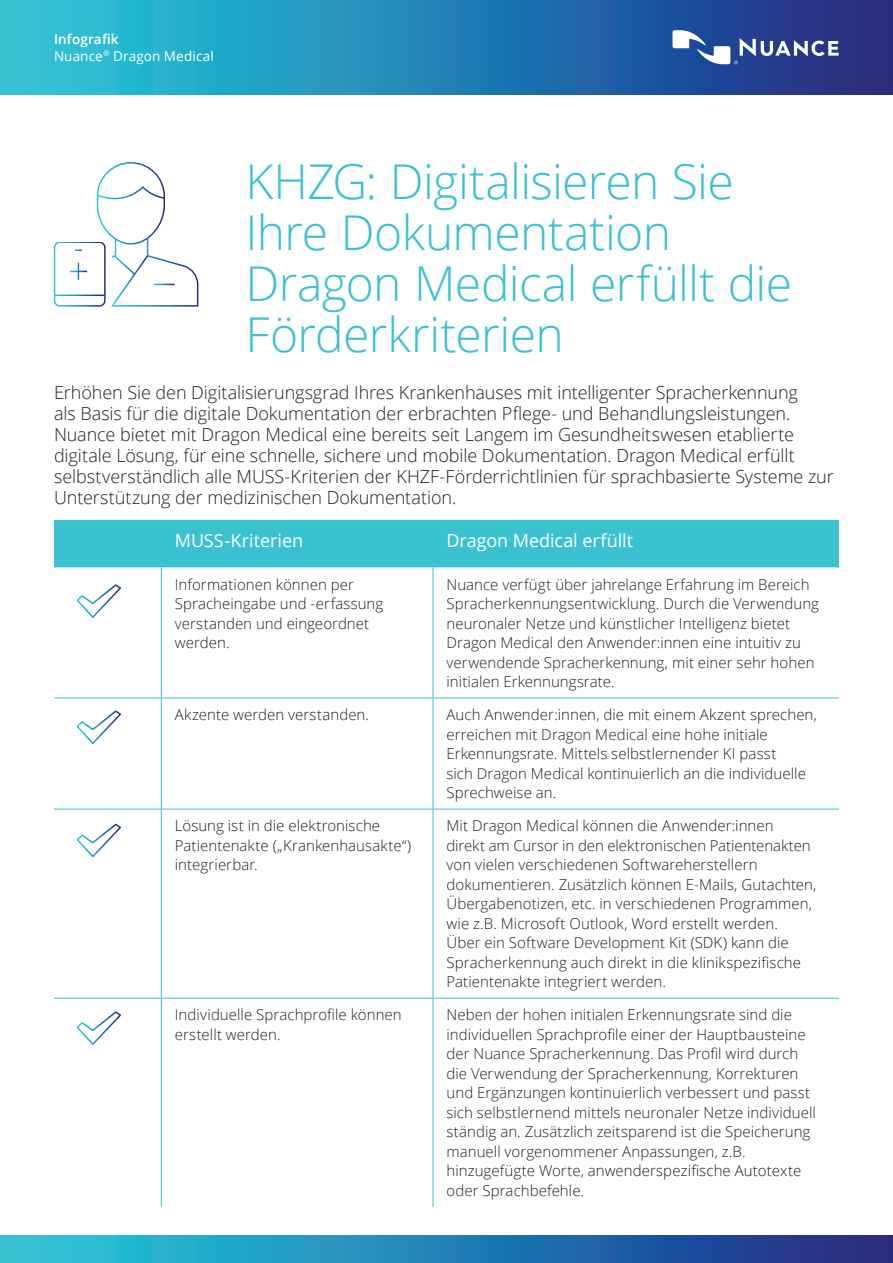
<style>
.page{position:relative;width:893px;height:1263px;background:#fff}
.page>*{position:absolute;margin:0;border:0;box-sizing:border-box;transform-origin:0 0}
.t1{font:300 48px/51px "Open Sans";letter-spacing:-.015em;color:#3ac1d2}
.t2{font:300 18px/21px "Open Sans";letter-spacing:-.005em;color:#231f20}
.t3{font:18px "Open Sans";letter-spacing:-.005em;color:#fff}
.t4{font:300 15px/19.5px "Open Sans";letter-spacing:.005em;color:#231f20}
.t5{font:13.5px/16.5px "Open Sans";letter-spacing:.01em;color:#fff}
.s1{font-weight:600}
</style>
<div class="page">
<svg style="left:0;top:0;width:893px;height:94px;background:#2481b3"></svg>
<svg style="left:672px;top:30px;width:167px;height:34px"></svg>
<svg style="left:0;top:1236px;width:893px;height:27px;background:#247db1"></svg>
<div style="left:54px;top:520px;width:785px;height:47px;background:#3ac1d2"></div>
<hr style="left:161px;top:567px;width:1px;height:131px;background:#3ac1d2">
<hr style="left:161px;top:698px;width:1px;height:111px;background:#3ac1d2">
<hr style="left:161px;top:809px;width:1px;height:189px;background:#3ac1d2">
<hr style="left:161px;top:998px;width:1px;height:209px;background:#3ac1d2">
<hr style="left:433px;top:567px;width:1px;height:131px;background:#3ac1d2">
<hr style="left:433px;top:698px;width:1px;height:111px;background:#3ac1d2">
<hr style="left:433px;top:809px;width:1px;height:189px;background:#3ac1d2">
<hr style="left:433px;top:998px;width:1px;height:209px;background:#3ac1d2">
<hr style="left:54px;top:698px;width:107px;height:1px;background:#3ac1d2">
<hr style="left:54px;top:809px;width:107px;height:1px;background:#3ac1d2">
<hr style="left:54px;top:998px;width:107px;height:1px;background:#3ac1d2">
<hr style="left:161px;top:698px;width:272px;height:1px;background:#3ac1d2">
<hr style="left:161px;top:809px;width:272px;height:1px;background:#3ac1d2">
<hr style="left:161px;top:998px;width:272px;height:1px;background:#3ac1d2">
<hr style="left:433px;top:698px;width:406px;height:1px;background:#3ac1d2">
<hr style="left:433px;top:809px;width:406px;height:1px;background:#3ac1d2">
<hr style="left:433px;top:998px;width:406px;height:1px;background:#3ac1d2">
<svg style="left:76px;top:584px;width:45px;height:34px"></svg>
<svg style="left:76px;top:823px;width:45px;height:35px"></svg>
<svg style="left:76px;top:1011px;width:45px;height:34px"></svg>
<svg style="left:76px;top:710px;width:45px;height:34px"></svg>
<svg style="left:53px;top:162px;width:146px;height:145px"></svg>
<p class="t5" style="left:54px;top:31px;width:161px"><span class="s1">Infografik<br></span>Nuance<sup>®</sup> Dragon Medical</p>
<h1 class="t1" style="left:245px;top:155px;width:548px">KHZG: Digitalisieren Sie<br>Ihre Dokumentation<br>Dragon Medical erfüllt die<br>Förderkriterien</h1>
<p class="t2" style="left:54px;top:381px;width:781px">Erhöhen Sie den Digitalisierungsgrad Ihres Krankenhauses mit intelligenter Spracherkennung<br>als Basis für die digitale Dokumentation der erbrachten Pflege- und Behandlungsleistungen.<br>Nuance bietet mit Dragon Medical eine bereits seit Langem im Gesundheitswesen etablierte digitale Lösung, für eine schnelle, sichere und mobile Dokumentation. Dragon Medical erfüllt selbstverständlich alle MUSS-Kriterien der KHZF-Förderrichtlinien für sprachbasierte Systeme zur Unterstützung der medizinischen Dokumentation.</p>
<p class="t3" style="left:175px;top:528px;width:130px">MUSS-Kriterien</p>
<p class="t3" style="left:446px;top:528px;width:188px">Dragon Medical erfüllt</p>
<p class="t4" style="left:175px;top:574px;width:210px">Informationen können per<br>Spracheingabe und -erfassung verstanden und eingeordnet werden.</p>
<p class="t4" style="left:446px;top:574px;width:374px">Nuance verfügt über jahrelange Erfahrung im Bereich Spracherkennungsentwicklung. Durch die Verwendung neuronaler Netze und künstlicher Intelligenz bietet Dragon Medical den Anwender:innen eine intuitiv zu verwendende Spracherkennung, mit einer sehr hohen initialen Erkennungsrate.</p>
<p class="t4" style="left:175px;top:705px;width:196px">Akzente werden verstanden.</p>
<p class="t4" style="left:446px;top:705px;width:372px">Auch Anwender:innen, die mit einem Akzent sprechen, erreichen mit Dragon Medical eine hohe initiale Erkennungsrate. Mittels selbstlernender KI passt<br>sich Dragon Medical kontinuierlich an die individuelle Sprechweise an.</p>
<p class="t4" style="left:175px;top:816px;width:238px">Lösung ist in die elektronische<br>Patientenakte („Krankenhausakte“) integrierbar.</p>
<p class="t4" style="left:446px;top:816px;width:371px">Mit Dragon Medical können die Anwender:innen<br>direkt am Cursor in den elektronischen Patientenakten von vielen verschiedenen Softwareherstellern dokumentieren. Zusätzlich können E-Mails, Gutachten, Übergabenotizen, etc. in verschiedenen Programmen, wie z.B. Microsoft Outlook, Word erstellt werden.<br>Über ein Software Development Kit (SDK) kann die Spracherkennung auch direkt in die klinikspezifische Patientenakte integriert werden.</p>
<p class="t4" style="left:175px;top:1005px;width:228px">Individuelle Sprachprofile können erstellt werden.</p>
<p class="t4" style="left:446px;top:1005px;width:371px">Neben der hohen initialen Erkennungsrate sind die individuellen Sprachprofile einer der Hauptbausteine der Nuance Spracherkennung. Das Profil wird durch die Verwendung der Spracherkennung, Korrekturen und Ergänzungen kontinuierlich verbessert und passt sich selbstlernend mittels neuronaler Netze individuell ständig an. Zusätzlich zeitsparend ist die Speicherung manuell vorgenommener Anpassungen, z.B. hinzugefügte Worte, anwenderspezifische Autotexte oder Sprachbefehle.</p>
</div>
